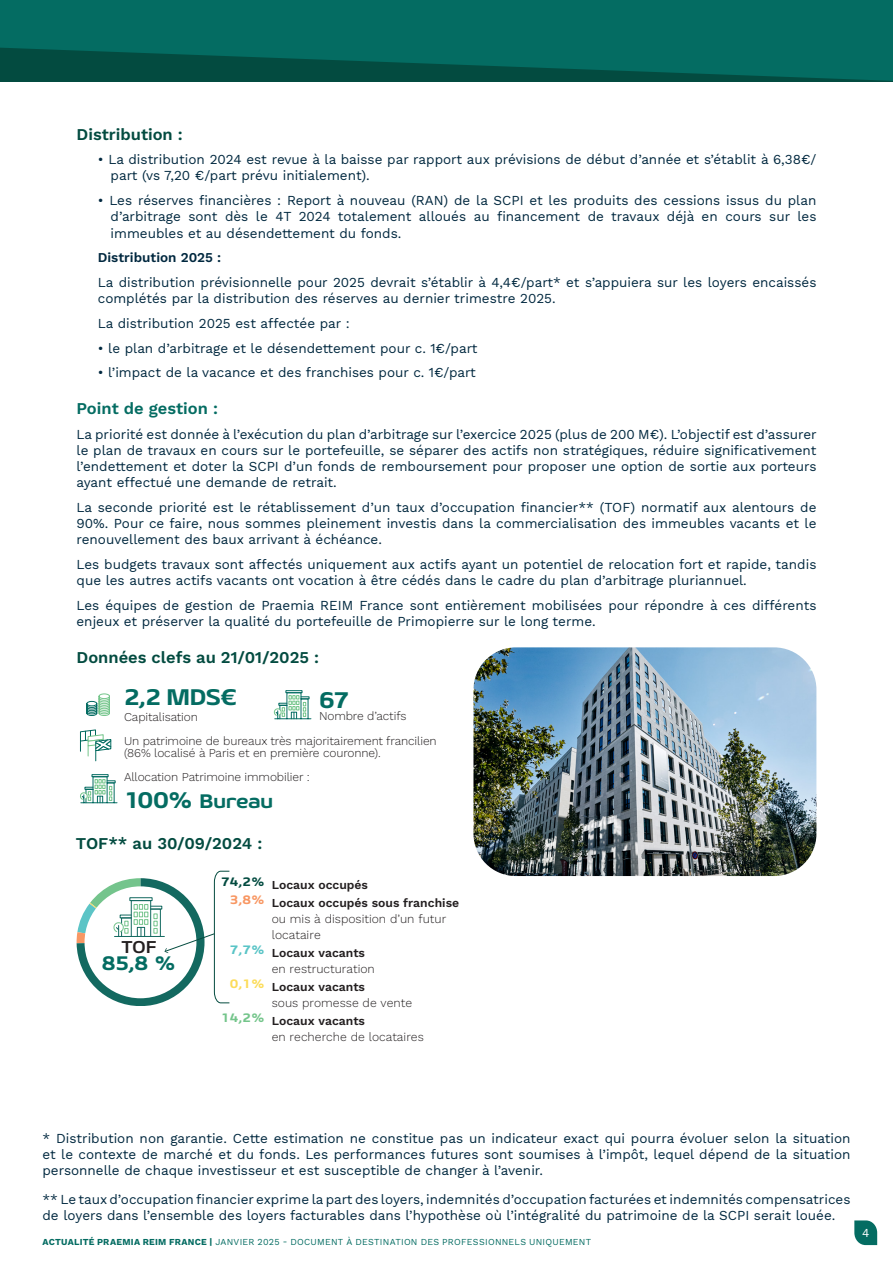
<style>
.page{position:relative;width:893px;height:1263px;background:#fff}
.page>*{position:absolute;margin:0;border:0;box-sizing:border-box;transform-origin:0 0}
.t1{font:800 22.5px "Geon Expanded";color:#046c62}
.t2{font:800 19.5px "Geon Expanded";letter-spacing:-.025em;color:#046c62}
.t3{font:700 17.1px "Geon Expanded";color:#231f20}
.t4{font:600 16.5px "Work Sans";color:#034b40}
.t5{font:600 16.5px "Work Sans";color:#046c62}
.t6{font:13.5px/16.2px "Work Sans";color:#00283f}
.t7{font:600 13.5px "Work Sans";color:#00283f}
.t8{font:300 12.15px/15.8px "Work Sans";color:#231f20}
.t9{font:600 12.15px/18.1px "Work Sans";color:#231f20}
.t10{font:300 12px/24.9px "Work Sans";letter-spacing:-.01em;color:#231f20}
.t11{font:12px "Work Sans";color:#fff}
.t12{font:9px "Work Sans";letter-spacing:.03em;color:#046c62}
.s1{font-size:22.5px}
.s2{font-weight:600}
.s3{font-weight:700}
</style>
<div class="page">
<svg style="left:854px;top:1220px;width:23px;height:25px"></svg>
<svg style="left:0;top:0;width:893px;height:82px;background:#03645a"></svg>
<svg style="left:86px;top:693px;width:24px;height:23px"></svg>
<svg style="left:274px;top:690px;width:37px;height:29px"></svg>
<svg style="left:80px;top:729px;width:31px;height:32px"></svg>
<svg style="left:80px;top:774px;width:37px;height:29px"></svg>
<img style="left:473px;top:647px;width:343px;height:229px">
<svg style="left:77px;top:870px;width:152px;height:136px"></svg>
<p class="t4" style="left:77px;top:121px;width:108px">Distribution :</p>
<p class="t6" style="left:111px;top:151px;width:707px;text-indent:-13px">• La distribution 2024 est revue à la baisse par rapport aux prévisions de début d’année et s’établit à 6,38€/ part (vs 7,20 €/part prévu initialement).</p>
<p class="t6" style="left:111px;top:192px;width:707px;text-align:justify;text-indent:-13px">• Les réserves financières : Report à nouveau (RAN) de la SCPI et les produits des cessions issus du plan d’arbitrage sont dès le 4T 2024 totalement alloués au financement de travaux déjà en cours sur les immeubles et au désendettement du fonds.</p>
<p class="t7" style="left:98px;top:247px;width:125px">Distribution 2025 :</p>
<p class="t6" style="left:98px;top:274px;width:720px">La distribution prévisionnelle pour 2025 devrait s’établir à 4,4€/part* et s’appuiera sur les loyers encaissés complétés par la distribution des réserves au dernier trimestre 2025.</p>
<p class="t6" style="left:98px;top:315px;width:253px">La distribution 2025 est affectée par :</p>
<p class="t6" style="left:98px;top:339px;width:381px">• le plan d’arbitrage et le désendettement pour c. 1€/part</p>
<p class="t6" style="left:98px;top:364px;width:380px">• l’impact de la vacance et des franchises pour c. 1€/part</p>
<p class="t5" style="left:77px;top:396px;width:143px">Point de gestion :</p>
<p class="t6" style="left:77px;top:425px;width:742px;text-align:justify">La priorité est donnée à l’exécution du plan d’arbitrage sur l’exercice 2025 (plus de 200 M€). L’objectif est d’assurer le plan de travaux en cours sur le portefeuille, se séparer des actifs non stratégiques, réduire significativement l’endettement et doter la SCPI d’un fonds de remboursement pour proposer une option de sortie aux porteurs ayant effectué une demande de retrait.</p>
<p class="t6" style="left:77px;top:499px;width:741px;text-align:justify">La seconde priorité est le rétablissement d’un taux d’occupation financier** (TOF) normatif aux alentours de 90%. Pour ce faire, nous sommes pleinement investis dans la commercialisation des immeubles vacants et le renouvellement des baux arrivant à échéance.</p>
<p class="t6" style="left:77px;top:556px;width:741px">Les budgets travaux sont affectés uniquement aux actifs ayant un potentiel de relocation fort et rapide, tandis que les autres actifs vacants ont vocation à être cédés dans le cadre du plan d’arbitrage pluriannuel.</p>
<p class="t6" style="left:77px;top:597px;width:741px">Les équipes de gestion de Praemia REIM France sont entièrement mobilisées pour répondre à ces différents enjeux et préserver la qualité du portefeuille de Primopierre sur le long terme.</p>
<p class="t4" style="left:77px;top:645px;width:244px">Données clefs au 21/01/2025 :</p>
<h1 class="t1" style="left:124px;top:685px;width:114px">2,2 MDS€</h1>
<p class="t10" style="left:124px;top:705px;width:75px">Capitalisation</p>
<h1 class="t1" style="left:319px;top:689px;width:32px">67</h1>
<p class="t10" style="left:124px;top:704px;width:314px;text-indent:195px">Nombre d’actifs<br>Un patrimoine de bureaux très majoritairement francilien</p>
<p class="t10" style="left:124px;top:742px;width:258px;line-height:23.9px">(86% localisé à Paris et en première couronne).<br>Allocation Patrimoine immobilier :</p>
<h2 class="t2" style="left:124px;top:791px;width:151px"><span class="s1">100%</span> Bureau</h2>
<p class="t4" style="left:76px;top:830px;width:188px">TOF** au 30/09/2024 :</p>
<p class="t3" style="left:122px;top:937px;width:37px">TOF</p>
<h2 class="t2" style="left:102px;top:953px;width:76px">85,8 %</h2>
<p class="t9" style="left:230px;top:875px;width:231px;text-indent:-9px"><sup>74,2%</sup> Locaux occupés<br><sup>3,8%</sup> Locaux occupés sous franchise</p>
<p class="t8" style="left:272px;top:911px;width:176px">ou mis à disposition d’un futur locataire</p>
<p class="t8" style="left:272px;top:946px;width:105px;text-indent:-42px"><sup>7,7%</sup> <span class="s2">Locaux vacants </span>en restructuration</p>
<p class="t8" style="left:272px;top:980px;width:142px;text-indent:-42px"><sup>0,1%</sup> <span class="s2">Locaux vacants<br></span>sous promesse de vente</p>
<p class="t8" style="left:272px;top:1014px;width:154px;text-indent:-50px"><sup>14,2%</sup> <span class="s2">Locaux vacants<br></span>en recherche de locataires</p>
<p class="t6" style="left:43px;top:1130px;width:809px;text-align:justify">* Distribution non garantie. Cette estimation ne constitue pas un indicateur exact qui pourra évoluer selon la situation et le contexte de marché et du fonds. Les performances futures sont soumises à l’impôt, lequel dépend de la situation personnelle de chaque investisseur et est susceptible de changer à l’avenir.</p>
<p class="t6" style="left:43px;top:1191px;width:809px">** Le taux d’occupation financier exprime la part des loyers, indemnités d’occupation facturées et indemnités compensatrices de loyers dans l’ensemble des loyers facturables dans l’hypothèse où l’intégralité du patrimoine de la SCPI serait louée.</p>
<p class="t12" style="left:43px;top:1235px;width:550px"><span class="s3">ACTUALITÉ PRAEMIA REIM FRANCE |</span> JANVIER 2025 - DOCUMENT À DESTINATION DES PROFESSIONNELS UNIQUEMENT</p>
<p class="t11" style="left:862px;top:1228px;width:9px">4</p>
</div>
